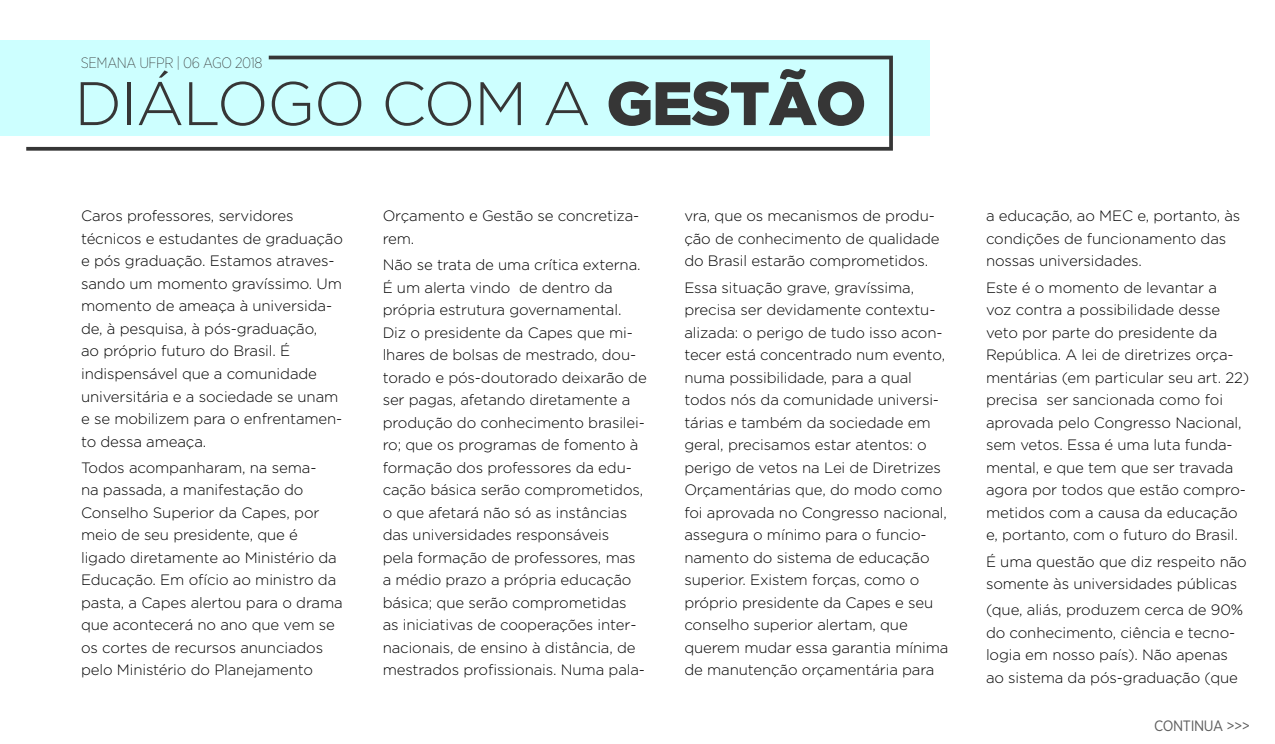
<style>
.page{position:relative;width:1275px;height:744px;background:#fff}
.page>*{position:absolute;margin:0;border:0;box-sizing:border-box;transform-origin:0 0}
.t1{font:300 61.25px "Gotham";letter-spacing:-.025em;color:#363636}
.t2{font:300 15px/22.5px "Gotham";letter-spacing:-.01em;color:#000}
.t3{font:200 15px "Gotham Narrow";letter-spacing:-.025em;color:#363636}
.t4{font:15px "Gotham Narrow";letter-spacing:-.025em;color:#5e5e5e}
.s1{font-weight:900}
</style>
<div class="page">
<div style="left:0;top:41px;width:929px;height:95px;background:#cdffff"></div>
<svg style="left:26px;top:56px;width:867px;height:95px"></svg>
<p class="t3" style="left:81px;top:53px;width:183px">SEMANA UFPR | 06 AGO 2018</p>
<h1 class="t1" style="left:74px;top:65px;width:794px">DIÁLOGO COM A <span class="s1">GESTÃO</span></h1>
<p class="t2" style="left:81px;top:204px;width:263px">Caros professores, servidores técnicos e estudantes de graduação e pós graduação. Estamos atraves&shy;sando um momento gravíssimo. Um momento de ameaça à universida&shy;de, à pesquisa, à pós-graduação,<br>ao próprio futuro do Brasil. É indispensável que a comunidade universitária e a sociedade se unam e se mobilizem para o enfrentamen&shy;to dessa ameaça.</p>
<p class="t2" style="left:81px;top:456px;width:263px">Todos acompanharam, na sema-<br>na passada, a manifestação do<br>Conselho Superior da Capes, por meio de seu presidente, que é ligado diretamente ao Ministério da<br>Educação. Em ofício ao ministro da pasta, a Capes alertou para o drama que acontecerá no ano que vem se os cortes de recursos anunciados pelo Ministério do Planejamento</p>
<p class="t2" style="left:383px;top:204px;width:258px">Orçamento e Gestão se concretiza&shy;rem.</p>
<p class="t2" style="left:383px;top:253px;width:266px">Não se trata de uma crítica externa.<br>É um alerta vindo de dentro da própria estrutura governamental.<br>Diz o presidente da Capes que mi&shy;lhares de bolsas de mestrado, dou&shy;torado e pós-doutorado deixarão de ser pagas, afetando diretamente a produção do conhecimento brasilei&shy;ro; que os programas de fomento à formação dos professores da edu&shy;cação básica serão comprometidos, o que afetará não só as instâncias das universidades responsáveis<br>pela formação de professores, mas a médio prazo a própria educação básica; que serão comprometidas<br>as iniciativas de cooperações inter&shy;nacionais, de ensino à distância, de mestrados profissionais. Numa pala-</p>
<p class="t2" style="left:684px;top:204px;width:257px">vra, que os mecanismos de produ&shy;ção de conhecimento de qualidade do Brasil estarão comprometidos.</p>
<p class="t2" style="left:684px;top:276px;width:266px">Essa situação grave, gravíssima, precisa ser devidamente contextu&shy;alizada: o perigo de tudo isso acon&shy;tecer está concentrado num evento, numa possibilidade, para a qual todos nós da comunidade universi&shy;tárias e também da sociedade em geral, precisamos estar atentos: o perigo de vetos na Lei de Diretrizes Orçamentárias que, do modo como foi aprovada no Congresso nacional, assegura o mínimo para o funcio&shy;namento do sistema de educação superior. Existem forças, como o próprio presidente da Capes e seu conselho superior alertam, que querem mudar essa garantia mínima de manutenção orçamentária para</p>
<p class="t2" style="left:986px;top:204px;width:256px">a educação, ao MEC e, portanto, às condições de funcionamento das nossas universidades.</p>
<p class="t2" style="left:986px;top:276px;width:265px">Este é o momento de levantar a<br>voz contra a possibilidade desse veto por parte do presidente da República. A lei de diretrizes orça&shy;mentárias (em particular seu art. 22) precisa ser sancionada como foi aprovada pelo Congresso Nacional, sem vetos. Essa é uma luta funda&shy;mental, e que tem que ser travada agora por todos que estão compro&shy;metidos com a causa da educação e, portanto, com o futuro do Brasil.</p>
<p class="t2" style="left:986px;top:549px;width:262px">É uma questão que diz respeito não somente às universidades públicas</p>
<p class="t2" style="left:986px;top:598px;width:259px">(que, aliás, produzem cerca de 90% do conhecimento, ciência e tecno&shy;logia em nosso país). Não apenas ao sistema da pós-graduação (que</p>
<p class="t4" style="left:1154px;top:716px;width:97px">CONTINUA &gt;&gt;&gt;</p>
</div>
